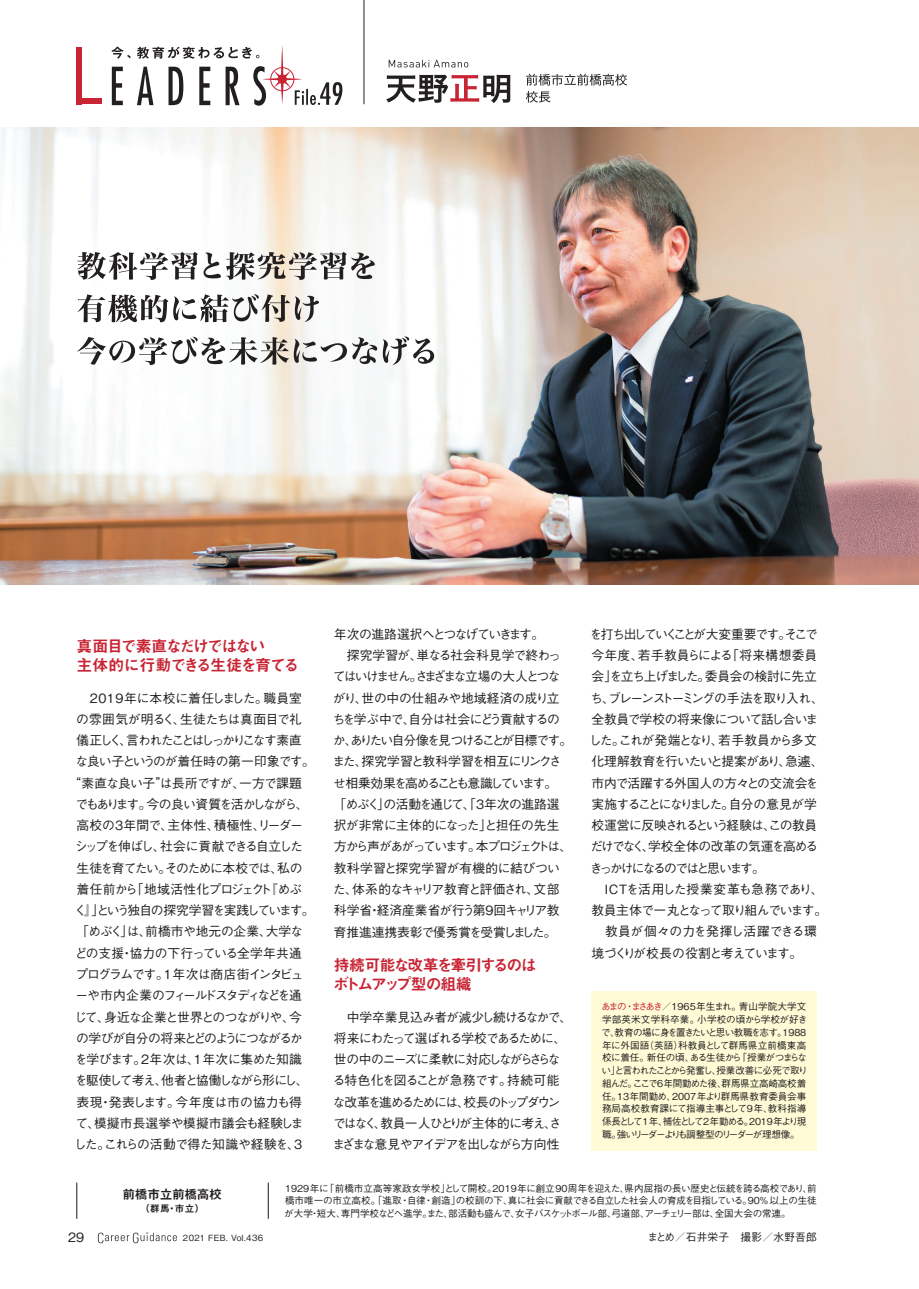
<style>
.page{position:relative;width:919px;height:1289px;background:#fff}
.page>*{position:absolute;margin:0;border:0;box-sizing:border-box;transform-origin:0 0}
.t1{font:15.9px/19.2px "Midashi Go Pro MB31 90 msp RKSJ H";letter-spacing:-.095em;color:#c82434}
.t2{font:15.9px/19.2px "Midashi Go Pro MB31 90 msp RKSJ H";letter-spacing:-.12em;color:#c82434}
.t3{font:12.75px/21.3px "Gothic BBB Pro Medium 90 msp RKSJ H";letter-spacing:-.075em;color:#231f20}
.t4{font:12.75px/21.3px "Gothic BBB Pro Medium 90 msp RKSJ H";letter-spacing:-.095em;color:#231f20}
.t5{font:12.75px "Gothic BBB Pro Medium 90 msp RKSJ H";letter-spacing:-.12em;color:#231f20}
.t6{font:12.75px "Gothic BBB Pro Medium 90 msp RKSJ H";letter-spacing:-.11em;color:#231f20}
.t7{font:12.75px "Gothic BBB Pro Medium 90 msp RKSJ H";letter-spacing:-.04em;color:#231f20}
.t8{font:12.75px "Gothic BBB Pro Medium 90 msp RKSJ H";letter-spacing:-.13em;color:#231f20}
.t9{font:12.75px "Gothic BBB Pro Medium 90 msp RKSJ H";letter-spacing:-.175em;color:#231f20}
.t10{font:12.75px "Gothic BBB Pro Medium 90 msp RKSJ H";letter-spacing:-.15em;color:#231f20}
.t11{font:12.75px "Gothic BBB Pro Medium 90 msp RKSJ H";letter-spacing:-.135em;color:#231f20}
.t12{font:12.75px "Gothic BBB Pro Medium 90 msp RKSJ H";letter-spacing:.005em;color:#231f20}
.t13{font:12.75px "Gothic BBB Pro Medium 90 msp RKSJ H";letter-spacing:-.045em;color:#231f20}
.t14{font:12.75px "Gothic BBB Pro Medium 90 msp RKSJ H";letter-spacing:-.055em;color:#231f20}
.t15{font:12.75px "Gothic BBB Pro Medium 90 msp RKSJ H";letter-spacing:.02em;color:#231f20}
.t16{font:12.75px "Gothic BBB Pro Medium 90 msp RKSJ H";letter-spacing:-.1em;color:#231f20}
.t17{font:12.75px "Gothic BBB Pro Medium 90 msp RKSJ H";letter-spacing:-.02em;color:#231f20}
.t18{font:12.75px "Gothic BBB Pro Medium 90 msp RKSJ H";letter-spacing:-.025em;color:#231f20}
.t19{font:12.75px "Gothic BBB Pro Medium 90 msp RKSJ H";letter-spacing:-.01em;color:#231f20}
.t20{font:12.75px "Gothic BBB Pro Medium 90 msp RKSJ H";letter-spacing:-.005em;color:#231f20}
.t21{font:12.75px "Gothic BBB Pro Medium 90 msp RKSJ H";letter-spacing:.01em;color:#231f20}
.t22{font:12.75px "Midashi Go Pro MB31 90 msp RKSJ H";letter-spacing:-.03em;color:#231f20}
.t23{font:10.65px "Gothic BBB Pro Medium 90 msp RKSJ H";letter-spacing:.03em;color:#231f20}
.t24{font:9.6px/12.8px "Gothic BBB Pro Medium 90 msp RKSJ H";letter-spacing:-.035em;color:#231f20;text-align:justify}
.t25{font:9.6px "Midashi Go Pro MB31 90 msp RKSJ H";color:#231f20}
.t26{font:8.55px "Gothic BBB Pro Medium 90 msp RKSJ H";letter-spacing:.035em;color:#231f20}
.s1{color:#c82434}
</style>
<div class="page">
<img style="left:0;top:128px;width:918px;height:457px">
<div style="left:77px;top:47px;width:5px;height:57px;background:#c82434"></div>
<div style="left:77px;top:99px;width:25px;height:5px;background:#c82434"></div>
<svg style="left:111px;top:45px;width:231px;height:61px"></svg>
<svg style="left:77px;top:336px;width:357px;height:29px"></svg>
<svg style="left:78px;top:294px;width:241px;height:28px"></svg>
<svg style="left:77px;top:252px;width:298px;height:28px"></svg>
<svg style="left:386px;top:75px;width:124px;height:28px"></svg>
<svg style="left:525px;top:74px;width:102px;height:29px"></svg>
<svg style="left:388px;top:60px;width:80px;height:7px"></svg>
<hr style="left:76px;top:1182px;width:1px;height:36px;background:#101a21">
<hr style="left:268px;top:1182px;width:1px;height:36px;background:#101a21">
<hr style="left:364px;top:0;width:1px;height:104px;background:#231f20">
<div style="left:591px;top:991px;width:225px;height:159px;background:#fffbd6"></div>
<svg style="left:98px;top:1232px;width:79px;height:11px"></svg>
<p class="t1" style="left:77px;top:638px;width:224px">真面目で素直なだけではない<br>主体的に行動できる生徒を育てる</p>
<p class="t12" style="left:77px;top:693px;width:227px">　2019年に本校に着任しました。職員室</p>
<p class="t7" style="left:76px;top:714px;width:227px">の雰囲気が明るく、生徒たちは真面目で礼</p>
<p class="t9" style="left:77px;top:735px;width:227px">儀正しく、言われたことはしっかりこなす素直</p>
<p class="t13" style="left:75px;top:756px;width:241px">な良い子というのが着任時の第一印象です。</p>
<p class="t14" style="left:69px;top:778px;width:235px">“素直な良い子”は長所ですが、一方で課題</p>
<p class="t10" style="left:76px;top:799px;width:234px">でもあります。今の良い資質を活かしながら、</p>
<p class="t15" style="left:77px;top:820px;width:228px">高校の3年間で、主体性、積極性、リーダー</p>
<p class="t5" style="left:75px;top:841px;width:229px">シップを伸ばし、社会に貢献できる自立した</p>
<p class="t16" style="left:77px;top:863px;width:227px">生徒を育てたい。そのために本校では、私の</p>
<p class="t3" style="left:77px;top:880px;width:227px">着任前から「地域活性化プロジェクト『めぶ</p>
<p class="t8" style="left:74px;top:905px;width:242px">く』」という独自の探究学習を実践しています。</p>
<p class="t17" style="left:76px;top:926px;width:228px">「めぶく」は、前橋市や地元の企業、大学な</p>
<p class="t19" style="left:75px;top:948px;width:229px">どの支援・協力の下行っている全学年共通</p>
<p class="t4" style="left:75px;top:965px;width:230px">プログラムです。1年次は商店街インタビュ</p>
<p class="t5" style="left:76px;top:990px;width:228px">ーや市内企業のフィールドスタディなどを通</p>
<p class="t6" style="left:74px;top:1011px;width:229px">じて、身近な企業と世界とのつながりや、今</p>
<p class="t6" style="left:76px;top:1033px;width:228px">の学びが自分の将来とどのようにつながるか</p>
<p class="t18" style="left:75px;top:1054px;width:229px">を学びます。2年次は、1年次に集めた知識</p>
<p class="t11" style="left:75px;top:1075px;width:235px">を駆使して考え、他者と協働しながら形にし、</p>
<p class="t20" style="left:77px;top:1097px;width:227px">表現・発表します。今年度は市の協力も得</p>
<p class="t21" style="left:76px;top:1118px;width:229px">て、模擬市長選挙や模擬市議会も経験しま</p>
<p class="t7" style="left:74px;top:1139px;width:230px">した。これらの活動で得た知識や経験を、3</p>
<p class="t3" style="left:332px;top:625px;width:241px">年次の進路選択へとつなげていきます。<br>　探究学習が、単なる社会科見学で終わってはいけません。さまざまな立場の大人とつながり、世の中の仕組みや地域経済の成り立ちを学ぶ中で、自分は社会にどう貢献するのか、ありたい自分像を見つけることが目標です。また、探究学習と教科学習を相互にリンクさせ相乗効果を高めることも意識しています。「めぶく」の活動を通じて、「3年次の進路選択が非常に主体的になった」と担任の先生方から声があがっています。本プロジェクトは、教科学習と探究学習が有機的に結びついた、体系的なキャリア教育と評価され、文部科学省・経済産業省が行う第9回キャリア教育推進連携表彰で優秀賞を受賞しました。</p>
<p class="t2" style="left:333px;top:957px;width:205px">持続可能な改革を牽引するのはボトムアップ型の組織</p>
<p class="t4" style="left:332px;top:1007px;width:241px">　中学卒業見込み者が減少し続けるなかで、将来にわたって選ばれる学校であるために、世の中のニーズに柔軟に対応しながらさらなる特色化を図ることが急務です。持続可能な改革を進めるためには、校長のトップダウンではなく、教員一人ひとりが主体的に考え、さまざまな意見やアイデアを出しながら方向性</p>
<p class="t3" style="left:588px;top:625px;width:240px">を打ち出していくことが大変重要です。そこで今年度、若手教員らによる「将来構想委員会」を立ち上げました。委員会の検討に先立ち、ブレーンストーミングの手法を取り入れ、全教員で学校の将来像について話し合いました。これが発端となり、若手教員から多文化理解教育を行いたいと提案があり、急遽、市内で活躍する外国人の方々との交流会を実施することになりました。自分の意見が学校運営に反映されるという経験は、この教員だけでなく、学校全体の改革の気運を高めるきっかけになるのではと思います。<br>　ICTを活用した授業変革も急務であり、教員主体で一丸となって取り組んでいます。　教員が個々の力を発揮し活躍できる環境づくりが校長の役割と考えています。</p>
<p class="t24" style="left:601px;top:1001px;width:208px;text-align:left"><span class="s1">あまの・まさあき</span>／1965年生まれ。青山学院大学文学部英米文学科卒業。小学校の頃から学校が好きで、教育の場に身を置きたいと思い教職を志す。1988年に外国語（英語）科教員として群馬県立前橋東高校に着任。新任の頃、ある生徒から「授業がつまらない」と言われたことから発奮し、授業改善に必死で取り組んだ。ここで6年間勤めた後、群馬県立高崎高校着任。13年間勤め、2007年より群馬県教育委員会事務局高校教育課にて指導主事として9年、教科指導係長として1年、補佐として2年勤める。2019年より現職。強いリーダーよりも調整型のリーダーが理想像。</p>
<p class="t22" style="left:123px;top:1189px;width:101px">前橋市立前橋高校</p>
<p class="t25" style="left:140px;top:1205px;width:65px">（群馬・市立）</p>
<p class="t3" style="left:68px;top:1227px;width:18px">29</p>
<p class="t26" style="left:183px;top:1234px;width:82px">2021 FEB. Vol.436</p>
<p class="t24" style="left:284px;top:1182px;width:534px">1929年に「前橋市立高等家政女学校」として開校。2019年に創立90周年を迎えた、県内屈指の長い歴史と伝統を誇る高校であり、前橋市唯一の市立高校。「進取・自律・創造」の校訓の下、真に社会に貢献できる自立した社会人の育成を目指している。90%以上の生徒が大学・短大、専門学校などへ進学。また、部活動も盛んで、女子バスケットボール部、弓道部、アーチェリー部は、全国大会の常連。</p>
<p class="t23" style="left:647px;top:1232px;width:171px">まとめ／石井栄子　撮影／水野吾郎</p>
</div>
